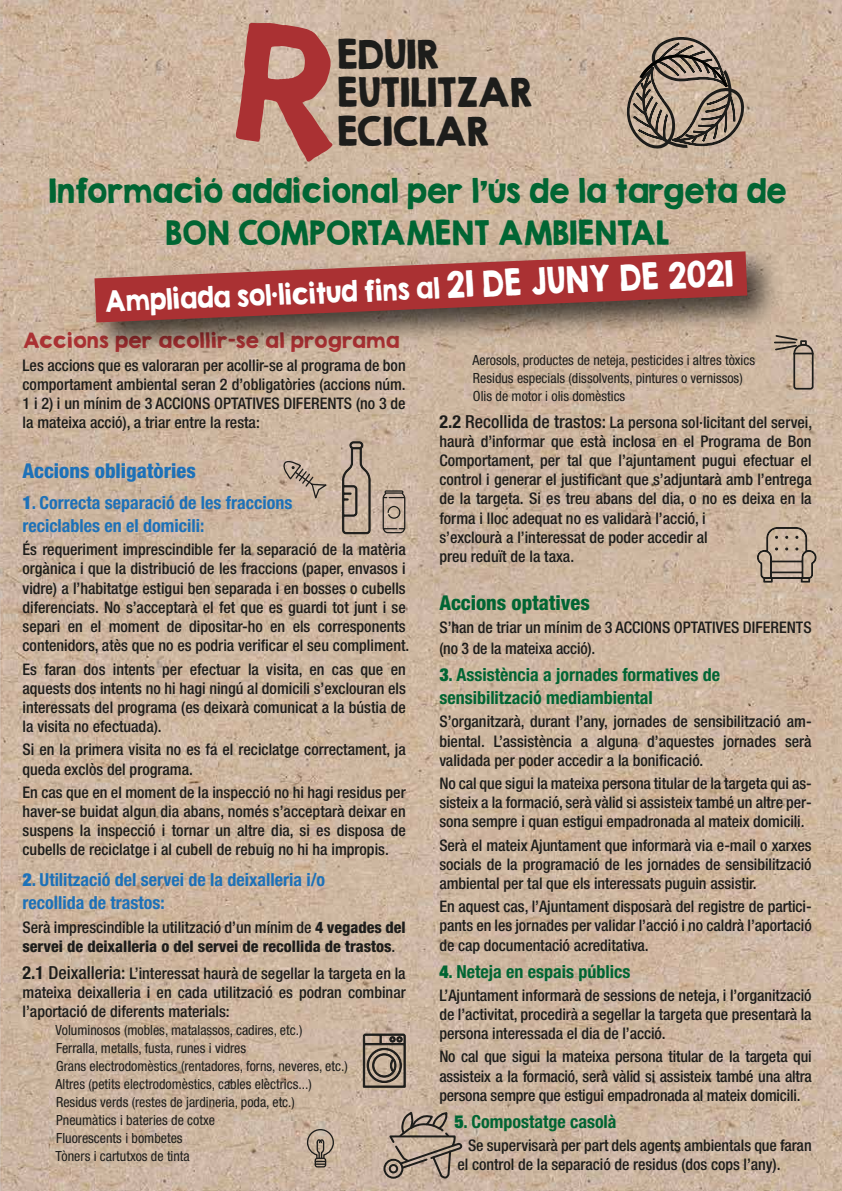
<style>
.page{position:relative;width:842px;height:1191px;background:#fff}
.page>*{position:absolute;margin:0;border:0;box-sizing:border-box;transform-origin:0 0}
.t1{font:35.8px/38.6px "KG Second Chances Solid";color:#1d1d1b}
.t2{font:30px/42px "KG Second Chances Solid";letter-spacing:.015em;color:#006533;text-align:center;scale:.95 1}
.t3{font:26px "KG Second Chances Solid";color:#fff;scale:.9 1}
.t4{font:800 condensed 20.4px "Helvetica Neue LT Std";color:#1d71b8}
.t5{font:800 condensed 20.4px "Helvetica Neue LT Std";color:#006533}
.t6{font:18.8px "KG Second Chances Solid";letter-spacing:.035em;color:#aa3133}
.t7{font:700 condensed 18px/23px "Helvetica Neue LT Std";color:#1d71b8}
.t8{font:700 condensed 18px/23px "Helvetica Neue LT Std";color:#006533}
.t9{font:500 condensed 16px/19.2px "Helvetica Neue LT Std";color:#1d1d1b;text-align:justify}
.t10{font:800 condensed 16px/19.2px "Helvetica Neue LT Std";color:#1d1d1b}
.t11{font:condensed 14px/18px "Helvetica Neue LT Std";color:#1d1d1b}
.s1{font-size:32.4px}
.s2{font-weight:900}
.s3{font-weight:500}
.s4{font-weight:700;font-size:18px}
.s5{font-size:18px}
</style>
<div class="page">
<img style="left:0;top:0;width:842px;height:1191px">
<svg style="left:627px;top:0;width:117px;height:150px;background:#aa9786"></svg>
<svg style="left:235px;top:23px;width:98px;height:139px;background:#ba6e65"></svg>
<svg style="left:774px;top:334px;width:40px;height:56px;background:#b09d8c"></svg>
<div style="left:315px;top:1157px;width:11px;height:10px;border:1px solid #1d1d1b;border-radius:2px"></div>
<svg style="left:306px;top:1128px;width:29px;height:36px"></svg>
<svg style="left:279px;top:459px;width:51px;height:43px;background:#bda895"></svg>
<svg style="left:342px;top:441px;width:28px;height:93px;background:#a49283"></svg>
<svg style="left:363px;top:1034px;width:42px;height:53px;background:#847769"></svg>
<svg style="left:757px;top:527px;width:60px;height:55px;background:#ac9a89"></svg>
<svg style="left:383px;top:490px;width:22px;height:43px"></svg>
<div style="left:383px;top:1158px;width:20px;height:20px;border:2px solid #1d1d1b;border-radius:50%"></div>
<svg style="left:387px;top:1111px;width:78px;height:80px;background:#af9c8c"></svg>
<img style="left:78px;top:235px;width:714px;height:132px">
<svg style="left:94px;top:251px;width:653px;height:71px;background:#a5534e"></svg>
<h1 class="t1" style="left:337px;top:34px;width:196px">EDUIR<br>EUTILITZAR<br>ECICLAR</h1>
<h2 class="t2" style="left:49px;top:169px;width:778px">Informació addicional per l’ús de la targeta de<br>BON COMPORTAMENT AMBIENTAL</h2>
<h3 class="t3" style="left:105px;top:284px;width:699px;rotate:-2deg">Ampliada sol.licitud fins al <span class="s1">21 DE JUNY DE 2021</span></h3>
<p class="t6" style="left:23px;top:328px;width:378px">Accions per acollir-se al programa</p>
<p class="t9" style="left:23px;top:355px;width:385px">Les accions que es valoraran per acollir-se al programa de bon comportament ambiental seran 2 d’obligatòries (accions núm.<br>1 i 2) i un mínim de 3 ACCIONS OPTATIVES DIFERENTS (no 3 de la mateixa acció), a triar entre la resta:</p>
<p class="t4" style="left:23px;top:458px;width:175px">Accions obligatòries</p>
<p class="t7" style="left:23px;top:491px;width:271px"><span class="s2">1</span>. Correcta separació de les fraccions reciclables en el domicili:</p>
<p class="t9" style="left:23px;top:540px;width:388px;text-align:left">És requeriment imprescindible fer la separació de la matèria orgànica i que la distribució de les fraccions (paper, envasos i vidre) a l’habitatge estigui ben separada i en bosses o cubells diferenciats. No s’acceptarà el fet que es guardi tot junt i se separi en el moment de dipositar-ho en els corresponents contenidors, atès que no es podria verificar el seu compliment.</p>
<p class="t9" style="left:23px;top:659px;width:385px">Es faran dos intents per efectuar la visita, en cas que en aquests dos intents no hi hagi ningú al domicili s’exclouran els interessats del programa (es deixarà comunicat a la bústia de la visita no efectuada).</p>
<p class="t9" style="left:23px;top:740px;width:385px">Si en la primera visita no es fa el reciclatge correctament, ja queda exclòs del programa.</p>
<p class="t9" style="left:23px;top:782px;width:385px">En cas que en el moment de la inspecció no hi hagi residus per haver-se buidat algun dia abans, només s’acceptarà deixar en suspens la inspecció i tornar un altre dia, si es disposa de cubells de reciclatge i al cubell de rebuig no hi ha impropis.</p>
<p class="t7" style="left:23px;top:868px;width:304px"><span class="s2">2</span>. Utilització del servei de la deixalleria i/o recollida de trastos:</p>
<p class="t10" style="left:23px;top:917px;width:385px"><span class="s3">Serà imprescindible la utilització d’un mínim de</span> 4 vegades del servei de deixalleria o del servei de recollida de trastos<span class="s3">.</span></p>
<p class="t9" style="left:23px;top:963px;width:385px"><span class="s4">2.1</span> <span class="s5">Deixalleria:</span> L’interessat haurà de segellar la targeta en la mateixa deixalleria i en cada utilització es podran combinar l’aportació de diferents materials:</p>
<p class="t11" style="left:56px;top:1021px;width:294px">Voluminosos (mobles, matalassos, cadires, etc.)<br>Ferralla, metalls, fusta, runes i vidres<br>Grans electrodomèstics (rentadores, forns, neveres, etc.)<br>Altres (petits electrodomèstics, cables elèctrics...)<br>Residus verds (restes de jardineria, poda, etc.)<br>Pneumàtics i bateries de cotxe<br>Fluorescents i bombetes<br>Tòners i cartutxos de tinta</p>
<p class="t11" style="left:472px;top:350px;width:284px">Aerosols, productes de neteja, pesticides i altres tòxics<br>Residus especials (dissolvents, pintures o vernissos)<br>Olis de motor i olis domèstics</p>
<p class="t9" style="left:439px;top:412px;width:374px;text-align:left"><span class="s4">2.2</span> <span class="s5">Recollida de trastos:</span> La persona sol·licitant del servei, haurà d’informar que està inclosa en el Programa de Bon Comportament, per tal que l’ajuntament pugui efectuar el control i generar el justificant que s’adjuntarà amb l’entrega de la targeta. Si es treu abans del dia, o no es deixa en la forma i lloc adequat no es validarà l’acció, i<br>s’exclourà a l’interessat de poder accedir al<br>preu reduït de la taxa.</p>
<p class="t5" style="left:439px;top:589px;width:152px">Accions optatives</p>
<p class="t9" style="left:439px;top:616px;width:374px;line-height:21.2px">S’han de triar un mínim de 3 ACCIONS OPTATIVES DIFERENTS (no 3 de la mateixa acció).</p>
<p class="t8" style="left:439px;top:663px;width:282px"><span class="s2">3</span>. Assistència a jornades formatives de sensibilització mediambiental</p>
<p class="t9" style="left:439px;top:712px;width:374px">S’organitzarà, durant l’any, jornades de sensibilització am&shy;biental. L’assistència a alguna d’aquestes jornades serà validada per poder accedir a la bonificació.</p>
<p class="t9" style="left:439px;top:773px;width:374px">No cal que sigui la mateixa persona titular de la targeta qui as&shy;sisteix a la formació, serà vàlid si assisteix també un altre per&shy;sona sempre i quan estigui empadronada al mateix domicili.</p>
<p class="t9" style="left:439px;top:835px;width:374px">Serà el mateix Ajuntament que informarà via e-mail o xarxes socials de la programació de les jornades de sensibilització ambiental per tal que els interessats puguin assistir.</p>
<p class="t9" style="left:439px;top:896px;width:374px">En aquest cas, l’Ajuntament disposarà del registre de partici&shy;pants en les jornades per validar l’acció i no caldrà l’aportació de cap documentació acreditativa.</p>
<p class="t8" style="left:439px;top:959px;width:192px"><span class="s2">4</span>. Neteja en espais públics</p>
<p class="t9" style="left:439px;top:985px;width:374px">L’Ajuntament informarà de sessions de neteja, i l’organització de l’activitat, procedirà a segellar la targeta que presentarà la persona interessada el dia de l’acció.</p>
<p class="t9" style="left:439px;top:1047px;width:374px">No cal que sigui la mateixa persona titular de la targeta qui assisteix a la formació, serà vàlid si assisteix també una altra persona sempre que estigui empadronada al mateix domicili.</p>
<p class="t8" style="left:454px;top:1109px;width:164px"><span class="s2">5</span>. Compostatge casolà</p>
<p class="t9" style="left:457px;top:1135px;width:356px;text-indent:10px">Se supervisarà per part dels agents ambientals que faran el control de la separació de residus (dos cops l’any).</p>
</div>
